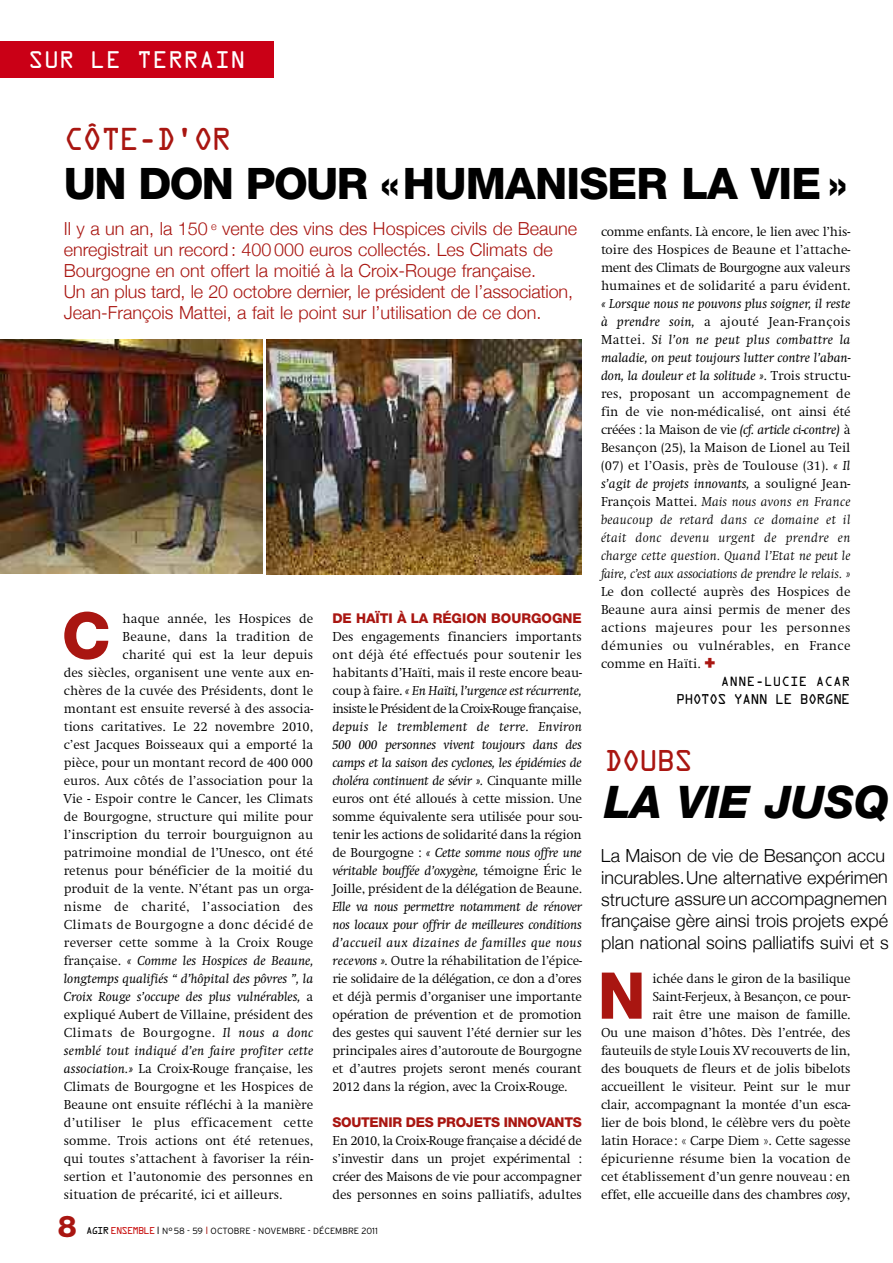
<style>
.page{position:relative;width:893px;height:1263px;background:#fff}
.page>*{position:absolute;margin:0;border:0;box-sizing:border-box;transform-origin:0 0}
.t1{font:800 64.5px "Helvetica Neue";color:#a91611}
.t2{font:italic 800 45px "Helvetica Neue";letter-spacing:-.005em;color:#000}
.t3{font:800 43.5px "Helvetica Neue";letter-spacing:-.02em;color:#000}
.t4{font:800 30px "Helvetica Neue";color:#a91611}
.t5{font:28.5px "OCRA CR";letter-spacing:-.07em;color:#a91611}
.t6{font:27px "OCRA Std";letter-spacing:-.07em;color:#a91611}
.t7{font:21.6px "OCRA CR";color:#fff}
.t8{font:300 18px/21px "Helvetica Neue";color:#a91611}
.t9{font:300 18px/21.8px "Helvetica Neue";color:#000}
.t10{font:300 13.5px/18px "Swift";color:#000;text-align:justify}
.t11{font:italic 13.5px "Swift";color:#000}
.t12{font:300 13.5px "Swift";letter-spacing:.02em;color:#000}
.t13{font:300 13.5px "Swift";letter-spacing:.03em;color:#000}
.t14{font:800 13.5px "Helvetica Neue";letter-spacing:-.02em;color:#a91611}
.t15{font:800 13.5px "Helvetica Neue";color:#a91611}
.t16{font:12.75px "OCRA CR";letter-spacing:-.07em;color:#000}
.t17{font:12px "OCRA CR";color:#000}
.t18{font:300 9px "Interstate";color:#000}
.s1{font-weight:400;font-style:italic}
.s2{font-style:italic}
.s3{font-family:"Interstate";font-weight:900;font-size:18px;color:#a91611}
.s4{font-weight:300;font-style:normal}
.s5{font-family:"OCRA CR";font-weight:400}
.s6{font-family:"OCRA CR";font-weight:400;color:#ca1615}
.s7{font-size:10.5px}
.s8{font-size:10.5px;color:#a91611}
</style>
<div class="page">
<div style="left:0;top:41px;width:273px;height:36px;background:#ca0016"></div>
<img style="left:0;top:339px;width:262px;height:235px">
<img style="left:266px;top:340px;width:316px;height:234px">
<h3 class="t7" style="left:28px;top:51px;width:219px">SUR LE TERRAIN</h3>
<h3 class="t5" style="left:64px;top:128px;width:170px">CÔTE-D'OR</h3>
<h3 class="t3" style="left:64px;top:168px;width:785px">UN DON POUR «HUMANISER LA VIE »</h3>
<p class="t10" style="left:601px;top:222px;width:251px">comme enfants. Là encore, le lien avec l’his&shy;toire des Hospices de Beaune et l’attache&shy;ment des Climats de Bourgogne aux valeurs humaines et de solidarité a paru évident.</p>
<p class="t10" style="left:601px;top:294px;width:251px"><span class="s1">« Lorsque nous ne pouvons plus soigner, il reste à prendre soin,</span> a ajouté Jean-François Mattei. <span class="s1">Si l’on ne peut plus combattre la maladie, on peut toujours lutter contre l’aban&shy;don, la douleur et la solitude ».</span> Trois structu&shy;res, proposant un accompagnement de fin de vie non-médicalisé, ont ainsi été créées : la Maison de vie <span class="s1">(cf. article ci-contre)</span> à Besançon (25), la Maison de Lionel au Teil (07) et l’Oasis, près de Toulouse (31). <span class="s1">« Il s’agit de projets innovants,</span> a souligné Jean-François Mattei. <span class="s2">Mais nous avons en France beaucoup de retard dans ce domaine et il était donc devenu urgent de prendre en charge cette question. Quand l’Etat ne peut le faire, c’est aux associations de prendre le relais. »</span></p>
<p class="t10" style="left:601px;top:582px;width:251px">Le don collecté auprès des Hospices de Beaune aura ainsi permis de mener des actions majeures pour les personnes démunies ou vulnérables, en France comme en Haïti. <span class="s3">+</span></p>
<p class="t17" style="left:721px;top:676px;width:131px">ANNE-LUCIE ACAR</p>
<p class="t16" style="left:676px;top:694px;width:176px">PHOTOS YANN LE BORGNE</p>
<p class="t8" style="left:64px;top:218px;width:515px">Il y a un an, la 150 <sup>e</sup> vente des vins des Hospices civils de Beaune enregistrait un record: 400000 euros collectés. Les Climats de Bourgogne en ont offert la moitié à la Croix-Rouge française.<br>Un an plus tard, le 20 octobre dernier, le président de l’association, Jean-François Mattei, a fait le point sur l’utilisation de ce don.</p>
<p class="t15" style="left:332px;top:613px;width:251px">DE HAÏTI À LA RÉGION BOURGOGNE</p>
<p class="t10" style="left:332px;top:627px;width:251px">Des engagements financiers importants ont déjà été effectués pour soutenir les habitants d’Haïti, mais il reste encore beau&shy;coup à faire. <span class="s1">« En Haïti, l’urgence est récurrente, </span>insiste le Président de la Croix-Rouge française,</p>
<p class="t10" style="left:332px;top:717px;width:251px"><span class="s1">depuis le tremblement de terre. Environ 500 000 personnes vivent toujours dans des camps et la saison des cyclones, les épidémies de choléra continuent de sévir ».</span> Cinquante mille euros ont été alloués à cette mission. Une somme équivalente sera utilisée pour sou&shy;tenir les actions de solidarité dans la région de Bourgogne : <span class="s1">« Cette somme nous offre une véritable bouffée d’oxygène,</span> témoigne Éric le Joille, président de la délégation de Beaune.</p>
<p class="t10" style="left:332px;top:897px;width:251px"><span class="s1">Elle va nous permettre notamment de rénover nos locaux pour offrir de meilleures conditions d’accueil aux dizaines de familles que nous recevons ».</span> Outre la réhabilitation de l’épice&shy;rie solidaire de la délégation, ce don a d’ores et déjà permis d’organiser une importante opération de prévention et de promotion des gestes qui sauvent l’été dernier sur les principales aires d’autoroute de Bourgogne et d’autres projets seront menés courant 2012 dans la région, avec la Croix-Rouge.</p>
<p class="t14" style="left:332px;top:1117px;width:251px">SOUTENIR DES PROJETS INNOVANTS</p>
<p class="t10" style="left:332px;top:1131px;width:251px">En 2010, la Croix-Rouge française a décidé de s’investir dans un projet expérimental : créer des Maisons de vie pour accompagner des personnes en soins palliatifs, adultes</p>
<h1 class="t1" style="left:62px;top:613px;width:50px">C</h1>
<p class="t10" style="left:123px;top:609px;width:192px">haque année, les Hospices de</p>
<p class="t10" style="left:123px;top:627px;width:192px">Beaune, dans la tradition de</p>
<p class="t10" style="left:123px;top:645px;width:192px">charité qui est la leur depuis</p>
<p class="t10" style="left:64px;top:663px;width:251px">des siècles, organisent une vente aux en-</p>
<p class="t10" style="left:64px;top:681px;width:251px">chères de la cuvée des Présidents, dont le</p>
<p class="t10" style="left:64px;top:699px;width:251px">montant est ensuite reversé à des associa-</p>
<p class="t10" style="left:64px;top:717px;width:251px">tions caritatives. Le 22 novembre 2010,</p>
<p class="t10" style="left:64px;top:735px;width:251px">c’est Jacques Boisseaux qui a emporté la</p>
<p class="t10" style="left:64px;top:753px;width:251px">pièce, pour un montant record de 400 000</p>
<p class="t10" style="left:64px;top:771px;width:251px">euros. Aux côtés de l’association pour la</p>
<p class="t10" style="left:64px;top:789px;width:251px">Vie - Espoir contre le Cancer, les Climats</p>
<p class="t10" style="left:64px;top:807px;width:251px">de Bourgogne, structure qui milite pour</p>
<p class="t10" style="left:64px;top:825px;width:251px">l’inscription du terroir bourguignon au</p>
<p class="t10" style="left:64px;top:843px;width:251px">patrimoine mondial de l’Unesco, ont été</p>
<p class="t10" style="left:64px;top:861px;width:251px">retenus pour bénéficier de la moitié du</p>
<p class="t10" style="left:64px;top:879px;width:251px">produit de la vente. N’étant pas un orga-</p>
<p class="t12" style="left:64px;top:898px;width:251px">nisme de charité, l’association des</p>
<p class="t13" style="left:64px;top:916px;width:251px">Climats de Bourgogne a donc décidé de</p>
<p class="t10" style="left:64px;top:933px;width:251px">reverser cette somme à la Croix Rouge</p>
<p class="t11" style="left:64px;top:952px;width:251px"><span class="s4">française.</span> « Comme les Hospices de Beaune,</p>
<p class="t11" style="left:64px;top:970px;width:251px">longtemps qualifiés “ d’hôpital des pôvres ”, la</p>
<p class="t11" style="left:64px;top:988px;width:251px">Croix Rouge s’occupe des plus vulnérables, <span class="s4">a</span></p>
<p class="t10" style="left:64px;top:1005px;width:251px">expliqué Aubert de Villaine, président des</p>
<p class="t13" style="left:64px;top:1024px;width:251px">Climats de Bourgogne. <span class="s1">Il nous a donc</span></p>
<p class="t11" style="left:64px;top:1042px;width:251px">semblé tout indiqué d’en faire profiter cette</p>
<p class="t10" style="left:64px;top:1059px;width:251px"><span class="s1">association.»</span> La Croix-Rouge française, les</p>
<p class="t10" style="left:64px;top:1077px;width:251px">Climats de Bourgogne et les Hospices de</p>
<p class="t10" style="left:64px;top:1095px;width:251px">Beaune ont ensuite réfléchi à la manière</p>
<p class="t12" style="left:64px;top:1114px;width:251px">d’utiliser le plus efficacement cette</p>
<p class="t10" style="left:64px;top:1131px;width:251px">somme. Trois actions ont été retenues,</p>
<p class="t10" style="left:64px;top:1149px;width:251px">qui toutes s’attachent à favoriser la réin-</p>
<p class="t10" style="left:64px;top:1167px;width:251px">sertion et l’autonomie des personnes en</p>
<p class="t10" style="left:64px;top:1185px;width:220px">situation de précarité, ici et ailleurs.</p>
<h3 class="t6" style="left:604px;top:750px;width:91px">DOUBS</h3>
<h2 class="t2" style="left:604px;top:786px;width:287px">LA VIE JUSQ</h2>
<h3 class="t9" style="left:601px;top:844px;width:289px">La Maison de vie de Besançon accu incurables.Une alternative expérimen structure assure un accompagnemen française gère ainsi trois projets expé plan national soins palliatifs suivi et s</h3>
<h1 class="t1" style="left:598px;top:973px;width:49px">N</h1>
<p class="t10" style="left:601px;top:969px;width:251px;text-align:right">ichée dans le giron de la basilique Saint-Ferjeux, à Besançon, ce pour-<br>rait être une maison de famille.<br>Ou une maison d’hôtes. Dès l’entrée, des fauteuils de style Louis XV recouverts de lin, des bouquets de fleurs et de jolis bibelots accueillent le visiteur. Peint sur le mur clair, accompagnant la montée d’un esca&shy;lier de bois blond, le célèbre vers du poète latin Horace: « Carpe Diem ». Cette sagesse épicurienne résume bien la vocation de cet établissement d’un genre nouveau: en effet, elle accueille dans des chambres <span class="s1">cosy</span>,</p>
<h3 class="t4" style="left:58px;top:1215px;width:20px">8</h3>
<p class="t18" style="left:86px;top:1226px;width:293px"><span class="s5">AGIR</span> <span class="s6">ENSEMBLE</span> <span class="s7">I</span> N°58 - 59 <span class="s8">I</span> OCTOBRE - NOVEMBRE - DÉCEMBRE 2011</p>
</div>
